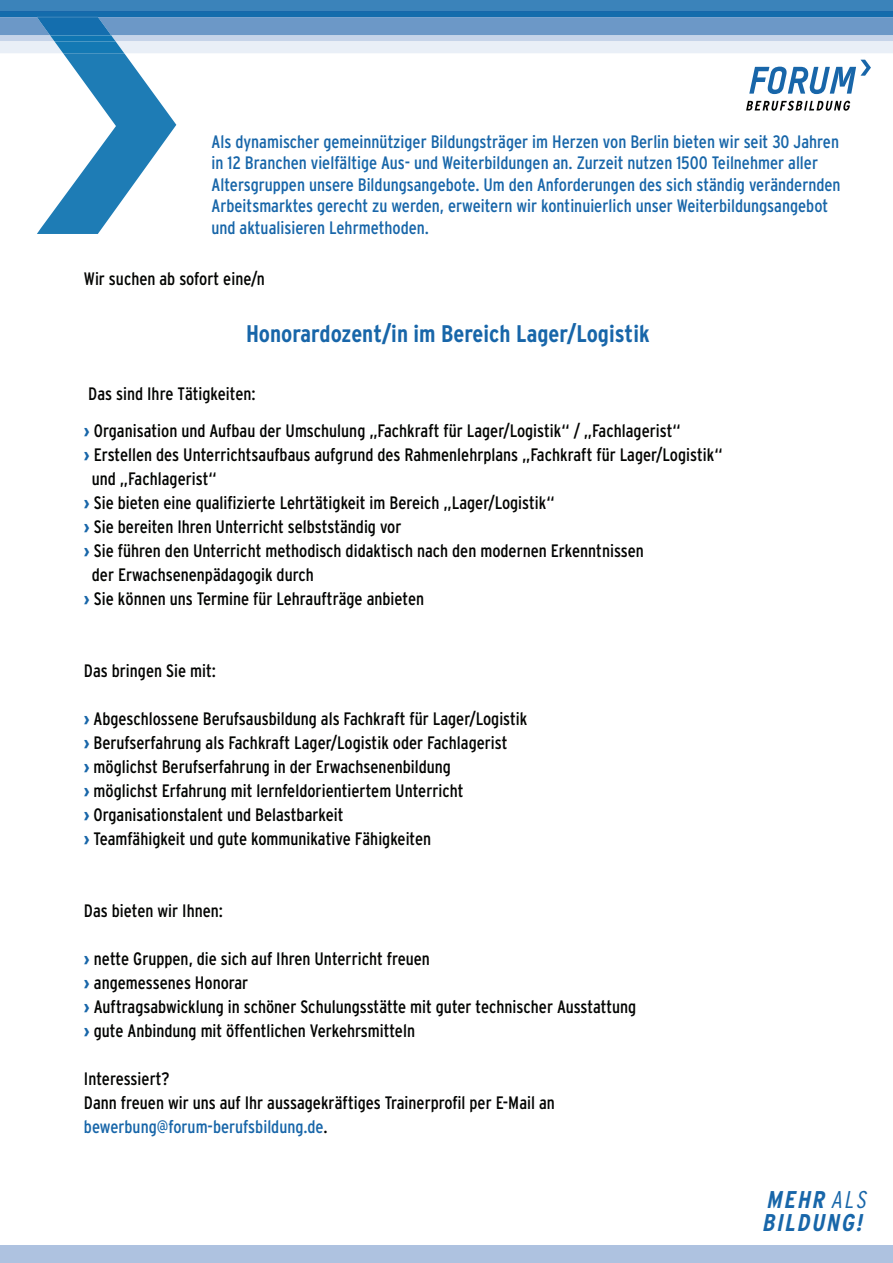
<style>
.page{position:relative;width:893px;height:1263px;background:#fff}
.page>*{position:absolute;margin:0;border:0;box-sizing:border-box;transform-origin:0 0}
.t1{font:italic 700 condensed 24.15px/23.5px "Interstate";color:#1866a9}
.t2{font:700 condensed 24px "Interstate";color:#1866a9}
.t3{font:condensed 18px/24px "Interstate";color:#040503}
.t4{font:condensed 18px/21.6px "Interstate";color:#1866a9}
.s1{font-family:"Sanuk Bold LF";font-stretch:normal;color:#1866a9}
.s2{color:#1866a9}
.s3{font-weight:300}
</style>
<div class="page">
<div style="left:0;top:1245px;width:893px;height:18px;background:#aec2e0"></div>
<svg style="left:0;top:0;width:893px;height:234px"></svg>
<p class="t4" style="left:212px;top:132px;width:631px">Als dynamischer gemeinnütziger Bildungsträger im Herzen von Berlin bieten wir seit 30 Jahren in 12 Branchen vielfältige Aus- und Weiterbildungen an. Zurzeit nutzen 1500 Teilnehmer aller Altersgruppen unsere Bildungsangebote. Um den Anforderungen des sich ständig verändernden Arbeitsmarktes gerecht zu werden, erweitern wir kontinuierlich unser Weiterbildungsangebot und aktualisieren Lehrmethoden.</p>
<p class="t3" style="left:84px;top:268px;width:182px">Wir suchen ab sofort eine/n</p>
<h2 class="t2" style="left:246px;top:325px;width:405px">Honorardozent/in im Bereich Lager/Logistik</h2>
<p class="t3" style="left:84px;top:377px;width:598px;line-height:36.8px">Das sind Ihre Tätigkeiten:<br><span class="s1">›</span> Organisation und Aufbau der Umschulung „Fachkraft für Lager/Logistik“ / „Fachlagerist“</p>
<p class="t3" style="left:84px;top:444px;width:640px"><span class="s1">›</span> Erstellen des Unterrichtsaufbaus aufgrund des Rahmenlehrplans „Fachkraft für Lager/Logistik“</p>
<p class="t3" style="left:92px;top:468px;width:126px">und „Fachlagerist“</p>
<p class="t3" style="left:84px;top:492px;width:472px"><span class="s1">›</span> Sie bieten eine qualifizierte Lehrtätigkeit im Bereich „Lager/Logistik“</p>
<p class="t3" style="left:84px;top:516px;width:319px"><span class="s1">›</span> Sie bereiten Ihren Unterricht selbstständig vor</p>
<p class="t3" style="left:84px;top:540px;width:561px"><span class="s1">›</span> Sie führen den Unterricht methodisch didaktisch nach den modernen Erkenntnissen</p>
<p class="t3" style="left:92px;top:564px;width:223px">der Erwachsenenpädagogik durch</p>
<p class="t3" style="left:84px;top:588px;width:342px"><span class="s1">›</span> Sie können uns Termine für Lehraufträge anbieten</p>
<p class="t3" style="left:84px;top:660px;width:133px">Das bringen Sie mit:</p>
<p class="t3" style="left:84px;top:708px;width:445px"><span class="s1">›</span> Abgeschlossene Berufsausbildung als Fachkraft für Lager/Logistik <span class="s1">›</span> Berufserfahrung als Fachkraft Lager/Logistik oder Fachlagerist<br><span class="s1">›</span> möglichst Berufserfahrung in der Erwachsenenbildung<br><span class="s1">›</span> möglichst Erfahrung mit lernfeldorientiertem Unterricht<br><span class="s1">›</span> Organisationstalent und Belastbarkeit<br><span class="s1">›</span> Teamfähigkeit und gute kommunikative Fähigkeiten</p>
<p class="t3" style="left:84px;top:900px;width:141px">Das bieten wir Ihnen:</p>
<p class="t3" style="left:84px;top:948px;width:554px"><span class="s1">›</span> nette Gruppen, die sich auf Ihren Unterricht freuen<br><span class="s1">›</span> angemessenes Honorar<br><span class="s1">›</span> Auftragsabwicklung in schöner Schulungsstätte mit guter technischer Ausstattung <span class="s1">›</span> gute Anbindung mit öffentlichen Verkehrsmitteln</p>
<p class="t3" style="left:84px;top:1068px;width:472px">Interessiert?<br>Dann freuen wir uns auf Ihr aussagekräftiges Trainerprofil per E-Mail an <span class="s2">bewerbung@forum-berufsbildung.de</span>.</p>
<h1 class="t1" style="left:762px;top:1189px;width:110px">MEHR <span class="s3">ALS<br></span>BILDUNG!</h1>
</div>
